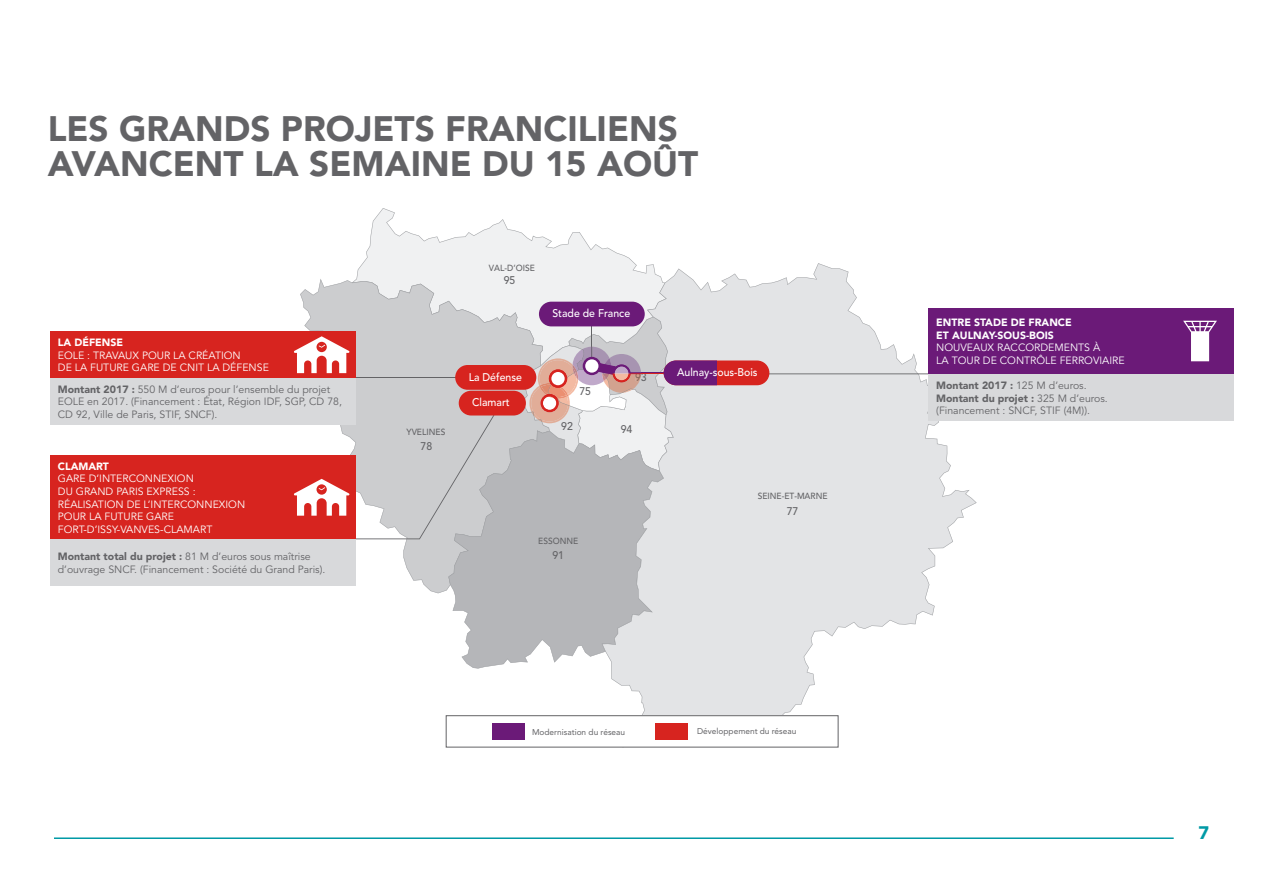
<style>
.page{position:relative;width:1263px;height:893px;background:#fff}
.page>*{position:absolute;margin:0;border:0;box-sizing:border-box;transform-origin:0 0}
.t1{font:900 35.1px/35.1px "Avenir";color:#636366}
.t2{font:900 18px "Avenir LT Std";color:#009aa6}
.t3{font:500 11.1px "Avenir";color:#fff;scale:.95 1}
.t4{font:500 11.1px "Avenir";color:#636366;scale:.95 1}
.t5{font:500 11.1px "Avenir";color:#88685b;scale:.95 1}
.t6{font:10.5px/12.6px "Avenir LT Std";color:#636366}
.t7{font:10.5px/12.6px "Avenir LT Std";color:#fff}
.t8{font:500 8.85px "Avenir";color:#636366;scale:.95 1}
.t9{font:8.4px "Avenir LT Std";color:#636366}
.s1{font-weight:900}
.s2{color:#636366}
</style>
<div class="page">
<hr style="left:54px;top:837px;width:1120px;height:2px;background:#009aa6">
<svg style="left:356px;top:208px;width:279px;height:94px;fill:#f0f1f2"></svg>
<svg style="left:300px;top:279px;width:250px;height:314px;fill:#cccdcf"></svg>
<svg style="left:448px;top:430px;width:154px;height:239px;background:#bdbec0"></svg>
<svg style="left:602px;top:263px;width:375px;height:484px;fill:#e3e4e6"></svg>
<hr style="left:272px;top:377px;width:194px;height:1px;background:#636366">
<svg style="left:769px;top:373px;width:160px;height:1px"></svg>
<div style="left:459px;top:391px;width:67px;height:24px;background:#d7241f;border-radius:12px"></div>
<div style="left:539px;top:302px;width:106px;height:24px;background:#6b1a78;border-radius:12px"></div>
<div style="left:455px;top:365px;width:81px;height:25px;background:#d7241f;border-radius:12px"></div>
<svg style="left:523px;top:317px;width:151px;height:154px"></svg>
<div style="left:664px;top:360px;width:105px;height:25px;background:#d7241f;border-radius:12px"></div>
<div style="left:664px;top:360px;width:52px;height:25px;background:#6b1a78"></div>
<div style="left:50px;top:331px;width:305px;height:47px;background:#d7241f"></div>
<div style="left:50px;top:378px;width:305px;height:47px;background:#d8d9db"></div>
<svg style="left:294px;top:336px;width:55px;height:37px"></svg>
<div style="left:50px;top:455px;width:305px;height:84px;background:#d7241f"></div>
<div style="left:50px;top:539px;width:305px;height:47px;background:#d8d9db"></div>
<svg style="left:294px;top:415px;width:200px;height:124px"></svg>
<div style="left:929px;top:308px;width:305px;height:66px;background:#6b1a78"></div>
<div style="left:929px;top:374px;width:305px;height:47px;background:#d8d9db"></div>
<svg style="left:1183px;top:321px;width:34px;height:40px"></svg>
<div style="left:446px;top:716px;width:392px;height:31px;background:#fff"></div>
<div style="left:446px;top:715px;width:392px;height:32px;border:1px solid #636366"></div>
<div style="left:492px;top:723px;width:33px;height:17px;background:#6b1a78"></div>
<div style="left:655px;top:723px;width:33px;height:17px;background:#d7241f"></div>
<p class="t1" style="left:48px;top:111px;width:652px">LES GRANDS PROJETS FRANCILIENS<br>AVANCENT LA SEMAINE DU 15 AOÛT</p>
<p class="t7" style="left:58px;top:336px;width:213px"><span class="s1">LA DÉFENSE<br></span>EOLE : TRAVAUX POUR LA CRÉATION<br>DE LA FUTURE GARE DE CNIT LA DÉFENSE</p>
<p class="t6" style="left:58px;top:383px;width:286px"><span class="s1">Montant 2017 :</span> 550 M d’euros pour l’ensemble du projet<br>EOLE en 2017. (Financement : État, Région IDF, SGP, CD 78,<br>CD 92, Ville de Paris, STIF, SNCF).</p>
<p class="t7" style="left:58px;top:460px;width:189px"><span class="s1">CLAMART<br></span>GARE D’INTERCONNEXION<br>DU GRAND PARIS EXPRESS :<br>RÉALISATION DE L’INTERCONNEXION<br>POUR LA FUTURE GARE<br>FORT-D’ISSY-VANVES-CLAMART</p>
<p class="t6" style="left:58px;top:551px;width:269px"><span class="s1">Montant total du projet :</span> 81 M d’euros sous maîtrise d’ouvrage SNCF. (Financement : Société du Grand Paris).</p>
<p class="t8" style="left:406px;top:428px;width:42px">YVELINES</p>
<p class="t4" style="left:421px;top:441px;width:14px">78</p>
<p class="t8" style="left:489px;top:264px;width:50px">VAL-D’OISE</p>
<p class="t4" style="left:504px;top:276px;width:14px">95</p>
<p class="t3" style="left:552px;top:309px;width:83px">Stade de France</p>
<p class="t3" style="left:469px;top:372px;width:58px">La Défense</p>
<p class="t3" style="left:472px;top:398px;width:41px">Clamart</p>
<p class="t4" style="left:579px;top:386px;width:14px">75</p>
<p class="t4" style="left:561px;top:421px;width:14px">92</p>
<p class="t5" style="left:635px;top:372px;width:14px">9<span class="s2">3</span></p>
<p class="t4" style="left:621px;top:424px;width:14px">94</p>
<p class="t8" style="left:538px;top:537px;width:44px">ESSONNE</p>
<p class="t4" style="left:552px;top:550px;width:14px">91</p>
<p class="t3" style="left:677px;top:367px;width:86px">Aulnay-sous-Bois</p>
<p class="t8" style="left:758px;top:492px;width:75px">SEINE-ET-MARNE</p>
<p class="t4" style="left:787px;top:506px;width:14px">77</p>
<p class="t9" style="left:532px;top:728px;width:95px">Modernisation du réseau</p>
<p class="t9" style="left:697px;top:728px;width:101px">Développement du réseau</p>
<p class="t7" style="left:936px;top:317px;width:190px"><span class="s1">ENTRE STADE DE FRANCE<br>ET AULNAY-SOUS-BOIS<br></span>NOUVEAUX RACCORDEMENTS À<br>LA TOUR DE CONTRÔLE FERROVIAIRE</p>
<p class="t6" style="left:936px;top:380px;width:173px"><span class="s1">Montant 2017 :</span> 125 M d’euros.<br><span class="s1">Montant du projet :</span> 325 M d’euros. (Financement : SNCF, STIF (4M)).</p>
<h2 class="t2" style="left:1198px;top:822px;width:12px">7</h2>
</div>
